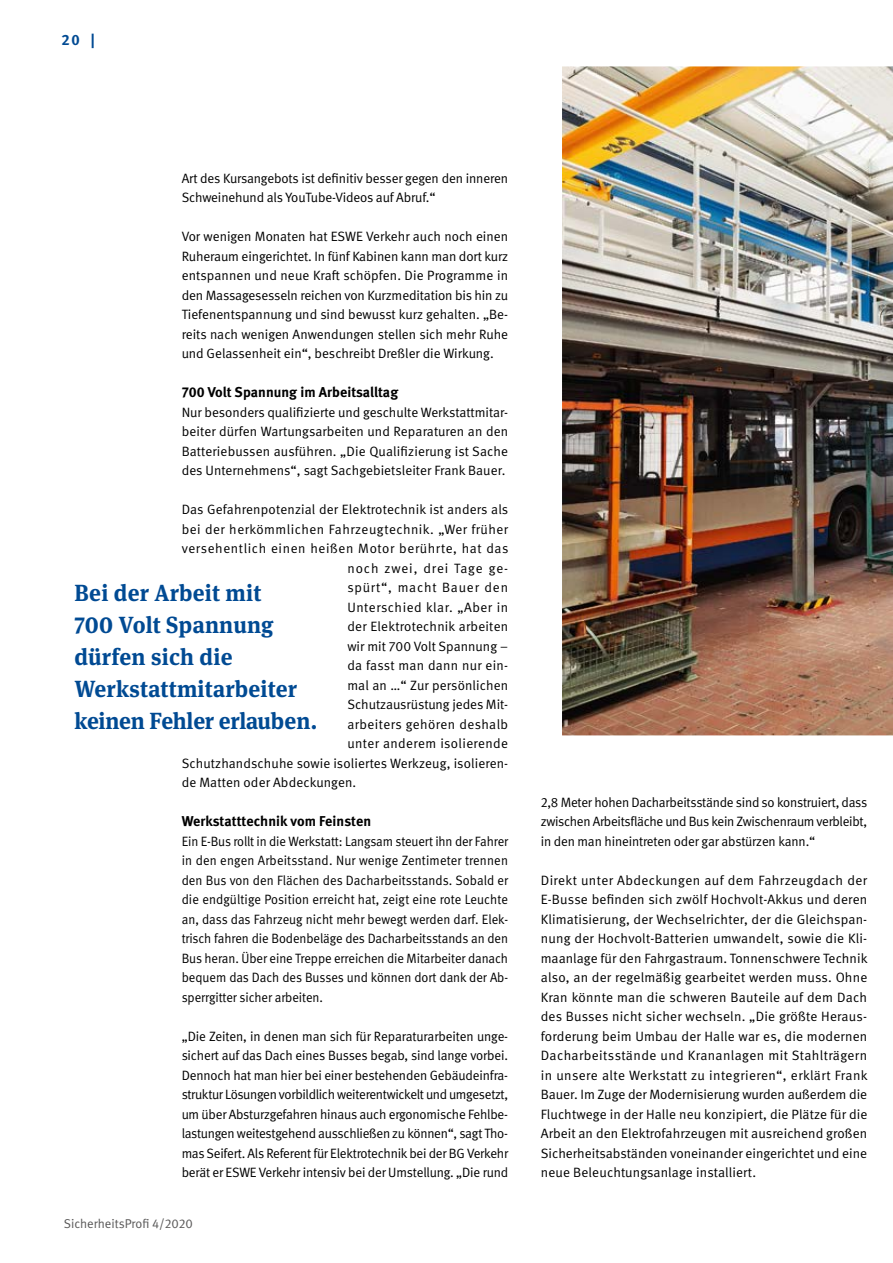
<style>
.page{position:relative;width:893px;height:1263px;background:#fff}
.page>*{position:absolute;margin:0;border:0;box-sizing:border-box;transform-origin:0 0}
.t1{font:700 23.25px/32.1px "DGUV Meta Serif";letter-spacing:.01em;color:#004a93;scale:.96 1}
.t2{font:700 15px "DGUV Meta";color:#004a93}
.t3{font:700 14.25px "DGUV Meta";letter-spacing:.005em;color:#000}
.t4{font:13.5px/19.5px "DGUV Meta";letter-spacing:.005em;color:#000;text-align:justify}
.t5{font:13.5px/19.5px "DGUV Meta";letter-spacing:.005em;color:#000;text-align:justify;scale:.95 1}
.t6{font:13.5px "DGUV Meta";letter-spacing:.03em;color:#000}
.t7{font:13.5px "DGUV Meta";letter-spacing:.035em;color:#000}
.t8{font:13.5px "DGUV Meta";letter-spacing:.045em;color:#000}
.t9{font:13.5px "DGUV Meta";letter-spacing:.04em;color:#000}
.t10{font:13.5px "DGUV Meta";letter-spacing:.07em;color:#000}
.t11{font:13.5px "DGUV Meta";letter-spacing:.06em;color:#000}
.t12{font:12.75px "DGUV Meta";color:#585757}
</style>
<div class="page">
<img style="left:562px;top:66px;width:331px;height:670px">
<p class="t2" style="left:62px;top:31px;width:35px">20 |</p>
<p class="t4" style="left:182px;top:168px;width:328px">Art des Kursangebots ist definitiv besser gegen den inneren<br>Schweinehund als YouTube-Videos auf Abruf.“</p>
<p class="t4" style="left:182px;top:227px;width:328px">Vor wenigen Monaten hat ESWE Verkehr auch noch einen Ruheraum eingerichtet. In fünf Kabinen kann man dort kurz entspannen und neue Kraft schöpfen. Die Programme in den Massagesesseln reichen von Kurzmeditation bis hin zu Tiefenentspannung und sind bewusst kurz gehalten. „Be&shy;reits nach wenigen Anwendungen stellen sich mehr Ruhe und Gelassenheit ein“, beschreibt Dreßler die Wirkung.</p>
<p class="t3" style="left:182px;top:384px;width:218px">700 Volt Spannung im Arbeitsalltag</p>
<p class="t4" style="left:182px;top:402px;width:328px">Nur besonders qualifizierte und geschulte Werkstattmitar&shy;beiter dürfen Wartungsarbeiten und Reparaturen an den Batteriebussen ausführen. „Die Qualifizierung ist Sache des Unternehmens“, sagt Sachgebietsleiter Frank Bauer.</p>
<p class="t4" style="left:182px;top:500px;width:328px">Das Gefahrenpotenzial der Elektrotechnik ist anders als</p>
<p class="t7" style="left:182px;top:521px;width:328px">bei der herkömmlichen Fahrzeugtechnik. „Wer früher</p>
<p class="t8" style="left:182px;top:541px;width:328px">versehentlich einen heißen Motor berührte, hat das</p>
<p class="t10" style="left:347px;top:560px;width:162px">noch zwei, drei Tage ge-</p>
<p class="t11" style="left:347px;top:580px;width:162px">spürt“, macht Bauer den</p>
<p class="t9" style="left:347px;top:599px;width:162px">Unterschied klar. „Aber in</p>
<p class="t4" style="left:347px;top:617px;width:162px">der Elektrotechnik arbeiten</p>
<p class="t4" style="left:347px;top:636px;width:162px">wir mit 700 Volt Spannung –</p>
<p class="t4" style="left:347px;top:656px;width:162px">da fasst man dann nur ein-</p>
<p class="t4" style="left:347px;top:675px;width:162px">mal an …“ Zur persönlichen</p>
<p class="t4" style="left:347px;top:695px;width:162px">Schutzausrüstung jedes Mit-</p>
<p class="t6" style="left:347px;top:716px;width:162px">arbeiters gehören deshalb</p>
<p class="t6" style="left:347px;top:735px;width:162px">unter anderem isolierende</p>
<p class="t4" style="left:182px;top:753px;width:328px">Schutzhandschuhe sowie isoliertes Werkzeug, isolieren-</p>
<p class="t4" style="left:182px;top:773px;width:176px">de Matten oder Abdeckungen.</p>
<p class="t3" style="left:182px;top:813px;width:191px">Werkstatttechnik vom Feinsten</p>
<p class="t5" style="left:182px;top:831px;width:345px">Ein E-Bus rollt in die Werkstatt: Langsam steuert ihn der Fahrer in den engen Arbeitsstand. Nur wenige Zentimeter trennen den Bus von den Flächen des Dacharbeitsstands. Sobald er die endgültige Position erreicht hat, zeigt eine rote Leuchte an, dass das Fahrzeug nicht mehr bewegt werden darf. Elek&shy;trisch fahren die Bodenbeläge des Dacharbeitsstands an den Bus heran. Über eine Treppe erreichen die Mitarbeiter danach bequem das Dach des Busses und können dort dank der Ab&shy;sperrgitter sicher arbeiten.</p>
<p class="t4" style="left:182px;top:1026px;width:328px">„Die Zeiten, in denen man sich für Reparaturarbeiten unge&shy;sichert auf das Dach eines Busses begab, sind lange vorbei.<br>Dennoch hat man hier bei einer bestehenden Gebäudeinfra&shy;struktur Lösungen vorbildlich weiterentwickelt und umgesetzt, um über Absturzgefahren hinaus auch ergonomische Fehlbe&shy;lastungen weitestgehend ausschließen zu können“, sagt Tho&shy;mas Seifert. Als Referent für Elektrotechnik bei der BG Verkehr berät er ESWE Verkehr intensiv bei der Umstellung. „Die rund</p>
<h1 class="t1" style="left:74px;top:577px;width:254px">Bei der Arbeit mit<br>700 Volt Spannung dürfen sich die<br>Werkstattmitarbeiter keinen Fehler erlauben.</h1>
<p class="t12" style="left:64px;top:1216px;width:130px">SicherheitsProfi 4/2020</p>
<p class="t4" style="left:541px;top:792px;width:328px">2,8 Meter hohen Dacharbeitsstände sind so konstruiert, dass zwischen Arbeitsfläche und Bus kein Zwischenraum verbleibt, in den man hineintreten oder gar abstürzen kann.“</p>
<p class="t4" style="left:541px;top:870px;width:328px">Direkt unter Abdeckungen auf dem Fahrzeugdach der E-Busse befinden sich zwölf Hochvolt-Akkus und deren Klimatisierung, der Wechselrichter, der die Gleichspan&shy;nung der Hochvolt-Batterien umwandelt, sowie die Kli&shy;maanlage für den Fahrgastraum. Tonnenschwere Technik also, an der regelmäßig gearbeitet werden muss. Ohne Kran könnte man die schweren Bauteile auf dem Dach des Busses nicht sicher wechseln. „Die größte Heraus&shy;forderung beim Umbau der Halle war es, die modernen Dacharbeitsstände und Krananlagen mit Stahlträgern in unsere alte Werkstatt zu integrieren“, erklärt Frank Bauer. Im Zuge der Modernisierung wurden außerdem die Fluchtwege in der Halle neu konzipiert, die Plätze für die Arbeit an den Elektrofahrzeugen mit ausreichend großen Sicherheitsabständen voneinander eingerichtet und eine neue Beleuchtungsanlage installiert.</p>
</div>
